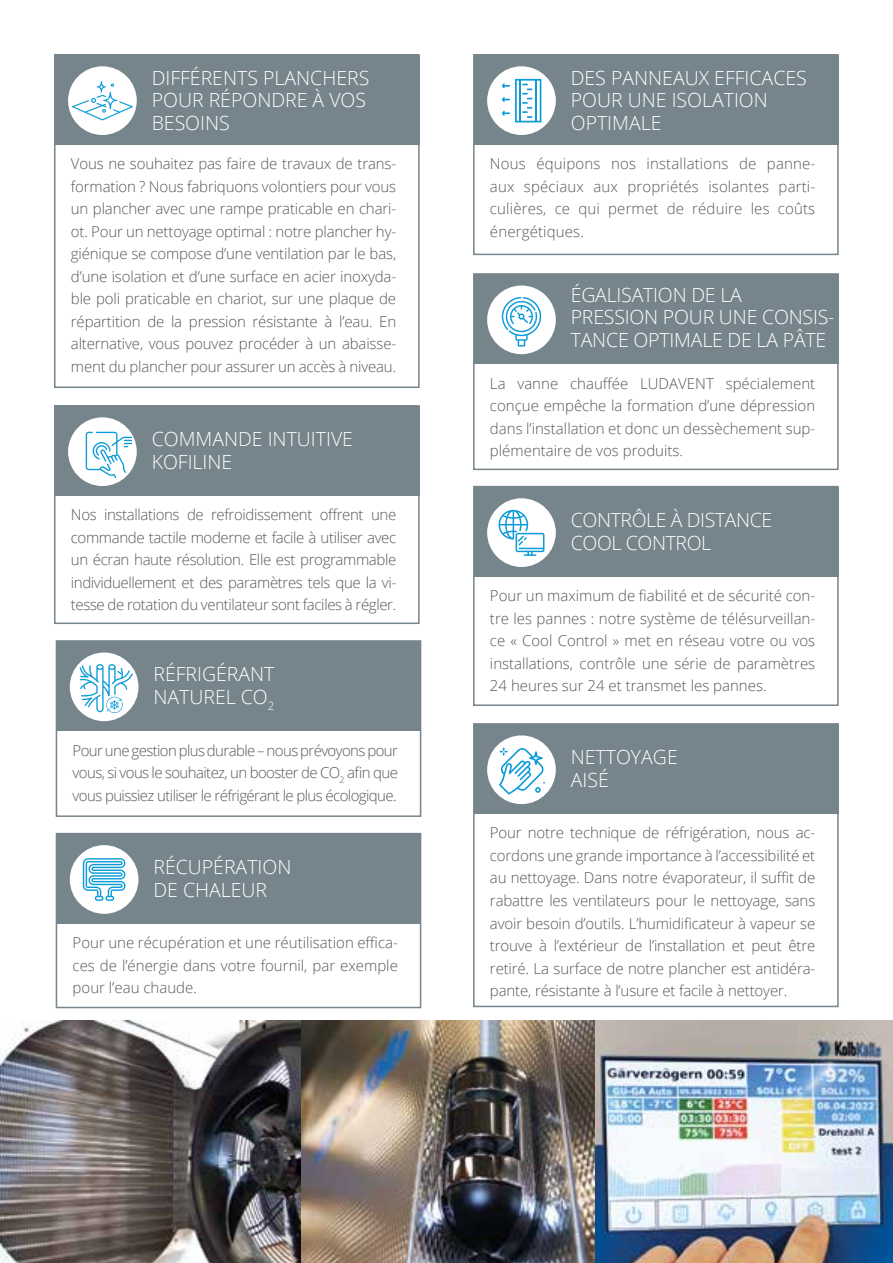
<style>
.page{position:relative;width:893px;height:1263px;background:#fff}
.page>*{position:absolute;margin:0;border:0;box-sizing:border-box;transform-origin:0 0}
.t1{font:300 19.5px/22.5px "Open Sans";color:#fff}
.t2{font:300 19.5px/22.5px "Open Sans";letter-spacing:-.02em;color:#fff}
.t3{font:300 15px/22.5px "Open Sans";letter-spacing:-.005em;color:#575756;text-align:justify}
</style>
<div class="page">
<div style="left:56px;top:640px;width:365px;height:177px;border:2px solid #76848b"></div>
<div style="left:56px;top:641px;width:365px;height:90px;background:#76848b"></div>
<div style="left:70px;top:652px;width:68px;height:69px;background:#fff;border-radius:50%"></div>
<svg style="left:80px;top:664px;width:53px;height:51px"></svg>
<div style="left:56px;top:833px;width:365px;height:175px;border:2px solid #76848b"></div>
<div style="left:56px;top:833px;width:365px;height:90px;background:#76848b"></div>
<div style="left:70px;top:845px;width:68px;height:69px;background:#fff;border-radius:50%"></div>
<svg style="left:83px;top:858px;width:43px;height:43px"></svg>
<div style="left:473px;top:273px;width:366px;height:197px;border:2px solid #76848b"></div>
<div style="left:474px;top:274px;width:365px;height:90px;background:#76848b"></div>
<div style="left:487px;top:285px;width:69px;height:69px;background:#fff;border-radius:50%"></div>
<svg style="left:501px;top:297px;width:40px;height:50px"></svg>
<div style="left:54px;top:54px;width:366px;height:334px;border:2px solid #76848b"></div>
<div style="left:55px;top:55px;width:365px;height:90px;background:#76848b"></div>
<div style="left:68px;top:66px;width:69px;height:69px;background:#fff;border-radius:50%"></div>
<svg style="left:72px;top:81px;width:61px;height:39px"></svg>
<div style="left:54px;top:405px;width:366px;height:219px;border:2px solid #76848b"></div>
<div style="left:55px;top:406px;width:365px;height:90px;background:#76848b"></div>
<div style="left:68px;top:417px;width:69px;height:69px;background:#fff;border-radius:50%"></div>
<svg style="left:86px;top:432px;width:46px;height:47px"></svg>
<div style="left:473px;top:723px;width:366px;height:284px;border:2px solid #76848b"></div>
<div style="left:474px;top:724px;width:365px;height:90px;background:#76848b"></div>
<div style="left:487px;top:735px;width:69px;height:69px;background:#fff;border-radius:50%"></div>
<svg style="left:499px;top:747px;width:46px;height:48px"></svg>
<img style="left:0;top:1021px;width:595px;height:242px">
<img style="left:595px;top:1021px;width:298px;height:242px">
<div style="left:473px;top:54px;width:366px;height:201px;border:2px solid #76848b"></div>
<div style="left:474px;top:55px;width:365px;height:90px;background:#76848b"></div>
<div style="left:487px;top:66px;width:69px;height:69px;background:#fff;border-radius:50%"></div>
<svg style="left:502px;top:79px;width:39px;height:43px"></svg>
<div style="left:473px;top:486px;width:366px;height:220px;border:2px solid #76848b"></div>
<div style="left:474px;top:487px;width:365px;height:89px;background:#76848b"></div>
<div style="left:487px;top:498px;width:69px;height:69px;background:#fff;border-radius:50%"></div>
<svg style="left:498px;top:509px;width:46px;height:47px"></svg>
<h1 class="t1" style="left:152px;top:68px;width:219px">DIFFÉRENTS PLANCHERS<br>POUR RÉPONDRE À VOS<br>BESOINS</h1>
<p class="t3" style="left:71px;top:152px;width:327px">Vous ne souhaitez pas faire de travaux de trans&shy;formation ? Nous fabriquons volontiers pour vous un plancher avec une rampe praticable en chari&shy;ot. Pour un nettoyage optimal : notre plancher hy&shy;giénique se compose d’une ventilation par le bas, d’une isolation et d’une surface en acier inoxyda&shy;ble poli praticable en chariot, sur une plaque de répartition de la pression résistante à l’eau. En alternative, vous pouvez procéder à un abaisse&shy;ment du plancher pour assurer un accès à niveau.</p>
<h1 class="t1" style="left:152px;top:430px;width:203px">COMMANDE INTUITIVE<br>KOFILINE</h1>
<p class="t3" style="left:71px;top:503px;width:327px">Nos installations de refroidissement offrent une commande tactile moderne et facile à utiliser avec un écran haute résolution. Elle est programmable individuellement et des paramètres tels que la vi&shy;tesse de rotation du ventilateur sont faciles à régler.</p>
<h1 class="t1" style="left:153px;top:665px;width:123px">RÉFRIGÉRANT<br>NATUREL CO<sub>2</sub></h1>
<p class="t3" style="left:73px;top:738px;width:327px">Pour une gestion plus durable – nous prévoyons pour vous, si vous le souhaitez, un booster de CO<sub>2</sub> afin que vous puissiez utiliser le réfrigérant le plus écologique.</p>
<h1 class="t1" style="left:153px;top:858px;width:140px">RÉCUPÉRATION<br>DE CHALEUR</h1>
<p class="t3" style="left:73px;top:931px;width:327px">Pour une récupération et une réutilisation effica&shy;ces de l’énergie dans votre fournil, par exemple pour l’eau chaude.</p>
<h1 class="t1" style="left:571px;top:68px;width:238px">DES PANNEAUX EFFICACES<br>POUR UNE ISOLATION<br>OPTIMALE</h1>
<p class="t3" style="left:490px;top:154px;width:327px">Nous équipons nos installations de panne&shy;aux spéciaux aux propriétés isolantes parti&shy;culières, ce qui permet de réduire les coûts énergétiques.</p>
<h1 class="t1" style="left:571px;top:286px;width:265px">ÉGALISATION DE LA<br>PRESSION POUR UNE CONSIS-<br>TANCE OPTIMALE DE LA PÂTE</h1>
<p class="t3" style="left:490px;top:371px;width:327px">La vanne chauffée LUDAVENT spécialement conçue empêche la formation d’une dépression dans l’installation et donc un dessèchement sup&shy;plémentaire de vos produits.</p>
<h1 class="t2" style="left:571px;top:511px;width:203px">CONTRÔLE À DISTANCE<br>COOL CONTROL</h1>
<p class="t3" style="left:490px;top:584px;width:327px">Pour un maximum de fiabilité et de sécurité con&shy;tre les pannes : notre système de télésurveillan&shy;ce « Cool Control » met en réseau votre ou vos installations, contrôle une série de paramètres 24 heures sur 24 et transmet les pannes.</p>
<h1 class="t1" style="left:571px;top:748px;width:109px">NETTOYAGE<br>AISÉ</h1>
<p class="t3" style="left:490px;top:823px;width:327px">Pour notre technique de réfrigération, nous ac&shy;cordons une grande importance à l’accessibilité et au nettoyage. Dans notre évaporateur, il suffit de rabattre les ventilateurs pour le nettoyage, sans avoir besoin d’outils. L’humidificateur à vapeur se trouve à l’extérieur de l’installation et peut être retiré. La surface de notre plancher est antidéra&shy;pante, résistante à l’usure et facile à nettoyer.</p>
</div>
